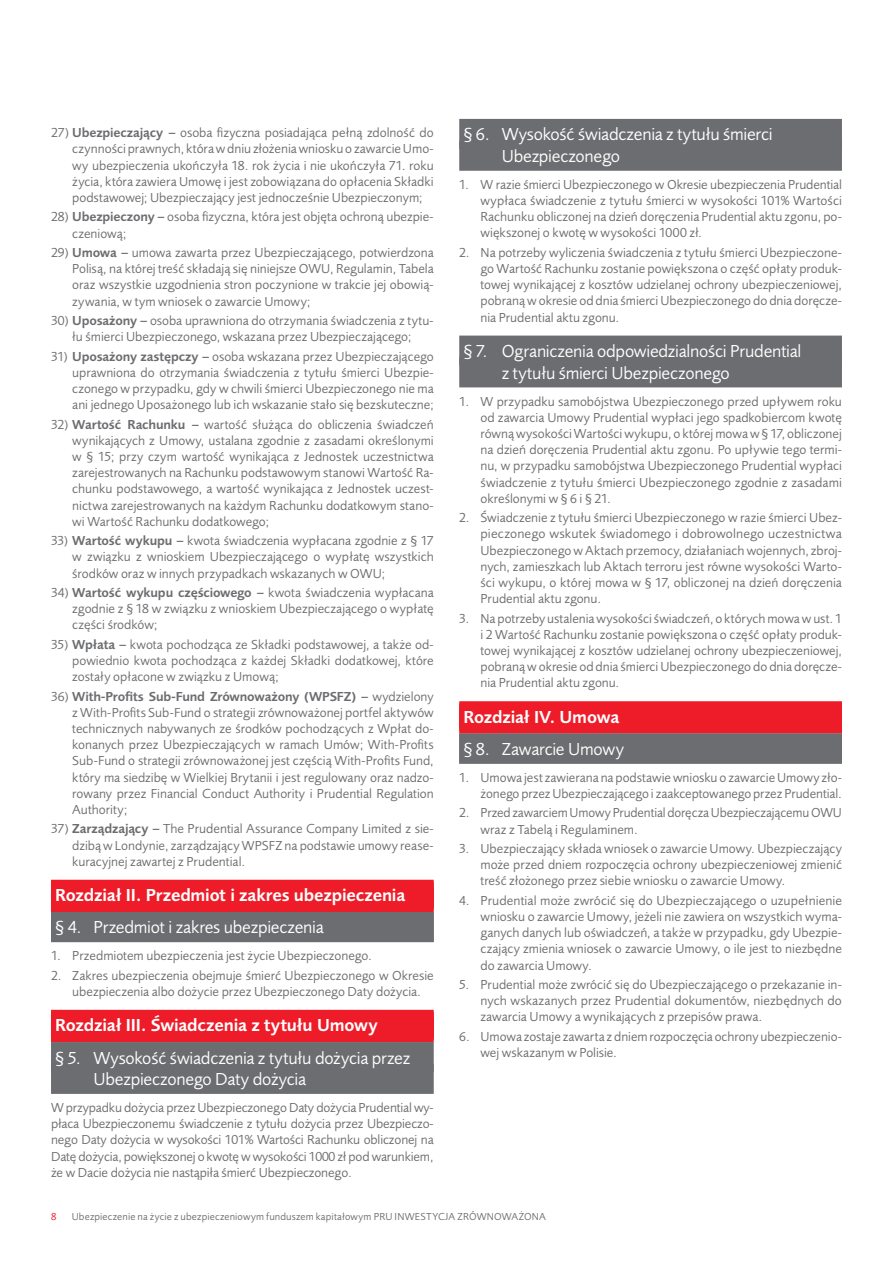
<style>
.page{position:relative;width:893px;height:1263px;background:#fff}
.page>*{position:absolute;margin:0;border:0;box-sizing:border-box;transform-origin:0 0}
.t1{font:18px/21.6px "Pru Sans OT2";letter-spacing:-.01em;color:#fff}
.Rozdział_czerwony{font:600 18px "Pru Sans OT2";letter-spacing:-.01em;color:#fff}
.tekst{font:13.5px/16.2px "Pru Sans OT2";color:#6c6d70;text-align:justify}
.t2{font:10.5px "Pru Sans OT2";letter-spacing:.015em;color:#6c6d70}
.t3{font:10.5px "Pru Sans OT2";color:#ee1c28}
.s1{font-weight:600}
</style>
<div class="page">
<div style="left:51px;top:880px;width:383px;height:30px;background:#ee1c28"></div>
<div style="left:51px;top:882px;width:383px;height:30px;background:#ee1c28"></div>
<div style="left:51px;top:912px;width:383px;height:30px;background:#6c6d70"></div>
<div style="left:51px;top:1010px;width:383px;height:30px;background:#ee1c28"></div>
<div style="left:51px;top:1012px;width:383px;height:30px;background:#ee1c28"></div>
<div style="left:51px;top:1042px;width:383px;height:30px;background:#6c6d70"></div>
<div style="left:51px;top:1064px;width:383px;height:30px;background:#6c6d70"></div>
<div style="left:459px;top:119px;width:383px;height:30px;background:#6c6d70"></div>
<div style="left:459px;top:141px;width:383px;height:30px;background:#6c6d70"></div>
<div style="left:459px;top:336px;width:383px;height:30px;background:#6c6d70"></div>
<div style="left:459px;top:357px;width:383px;height:30px;background:#6c6d70"></div>
<div style="left:459px;top:701px;width:383px;height:30px;background:#ee1c28"></div>
<div style="left:459px;top:704px;width:383px;height:30px;background:#ee1c28"></div>
<div style="left:459px;top:733px;width:383px;height:30px;background:#9a6e72"></div>
<div style="left:459px;top:734px;width:383px;height:30px;background:#6c6d70"></div>
<p class="tekst" style="left:72px;top:125px;width:363px;text-indent:-21px">27) <span class="s1">Ubezpieczający –</span> osoba fizyczna posiadająca pełną zdolność do czynności prawnych, która w dniu złożenia wniosku o zawarcie Umo&shy;wy ubezpieczenia ukończyła 18. rok życia i nie ukończyła 71. roku życia, która zawiera Umowę i jest zobowiązana do opłacenia Składki podstawowej; Ubezpieczający jest jednocześnie Ubezpieczonym;</p>
<p class="tekst" style="left:72px;top:209px;width:363px;text-indent:-21px">28) <span class="s1">Ubezpieczony –</span> osoba fizyczna, która jest objęta ochroną ubezpie&shy;czeniową;</p>
<p class="tekst" style="left:72px;top:244px;width:363px;text-indent:-21px">29) <span class="s1">Umowa –</span> umowa zawarta przez Ubezpieczającego, potwierdzona Polisą, na której treść składają się niniejsze OWU, Regulamin, Tabela oraz wszystkie uzgodnienia stron poczynione w trakcie jej obowią&shy;zywania, w tym wniosek o zawarcie Umowy;</p>
<p class="tekst" style="left:51px;top:312px;width:384px;text-align:center">30) <span class="s1">Uposażony –</span> osoba uprawniona do otrzymania świadczenia z tytu&shy;łu śmierci Ubezpieczonego, wskazana przez Ubezpieczającego;</p>
<p class="tekst" style="left:72px;top:348px;width:363px;text-indent:-21px">31) <span class="s1">Uposażony zastępczy –</span> osoba wskazana przez Ubezpieczającego uprawniona do otrzymania świadczenia z tytułu śmierci Ubezpie&shy;czonego w przypadku, gdy w chwili śmierci Ubezpieczonego nie ma ani jednego Uposażonego lub ich wskazanie stało się bezskuteczne;</p>
<p class="tekst" style="left:72px;top:416px;width:363px;text-indent:-21px">32) <span class="s1">Wartość Rachunku –</span> wartość służąca do obliczenia świadczeń wynikających z Umowy, ustalana zgodnie z zasadami określonymi w § 15; przy czym wartość wynikająca z Jednostek uczestnictwa zarejestrowanych na Rachunku podstawowym stanowi Wartość Ra&shy;chunku podstawowego, a wartość wynikająca z Jednostek uczest&shy;nictwa zarejestrowanych na każdym Rachunku dodatkowym stano&shy;wi Wartość Rachunku dodatkowego;</p>
<p class="tekst" style="left:72px;top:532px;width:363px;text-indent:-21px">33) <span class="s1">Wartość wykupu –</span> kwota świadczenia wypłacana zgodnie z § 17 w związku z wnioskiem Ubezpieczającego o wypłatę wszystkich środków oraz w innych przypadkach wskazanych w OWU;</p>
<p class="tekst" style="left:72px;top:584px;width:363px;text-indent:-21px">34) <span class="s1">Wartość wykupu częściowego –</span> kwota świadczenia wypłacana zgodnie z § 18 w związku z wnioskiem Ubezpieczającego o wypłatę części środków;</p>
<p class="tekst" style="left:72px;top:636px;width:363px;text-indent:-21px">35) <span class="s1">Wpłata –</span> kwota pochodząca ze Składki podstawowej, a także od&shy;powiednio kwota pochodząca z każdej Składki dodatkowej, które zostały opłacone w związku z Umową;</p>
<p class="tekst" style="left:72px;top:688px;width:363px;text-indent:-21px">36) <span class="s1">With-Profits Sub-Fund Zrównoważony (WPSFZ) –</span> wydzielony z With-Profits Sub-Fund o strategii zrównoważonej portfel aktywów technicznych nabywanych ze środków pochodzących z Wpłat do&shy;konanych przez Ubezpieczających w ramach Umów; With-Profits Sub-Fund o strategii zrównoważonej jest częścią With-Profits Fund, który ma siedzibę w Wielkiej Brytanii i jest regulowany oraz nadzo&shy;rowany przez Financial Conduct Authority i Prudential Regulation Authority;</p>
<p class="tekst" style="left:72px;top:821px;width:363px;text-indent:-21px">37) <span class="s1">Zarządzający –</span> The Prudential Assurance Company Limited z sie&shy;dzibą w Londynie, zarządzający WPSFZ na podstawie umowy rease&shy;kuracyjnej zawartej z Prudential.</p>
<p class="Rozdział_czerwony" style="left:55px;top:885px;width:352px">Rozdział II. Przedmiot i zakres ubezpieczenia</p>
<p class="t1" style="left:55px;top:916px;width:270px">§ 4. Przedmiot i zakres ubezpieczenia</p>
<p class="tekst" style="left:51px;top:948px;width:320px">1. Przedmiotem ubezpieczenia jest życie Ubezpieczonego.</p>
<p class="tekst" style="left:51px;top:967px;width:384px;text-align:center">2. Zakres ubezpieczenia obejmuje śmierć Ubezpieczonego w Okresie ubezpieczenia albo dożycie przez Ubezpieczonego Daty dożycia.</p>
<p class="Rozdział_czerwony" style="left:55px;top:1015px;width:324px">Rozdział III. Świadczenia z tytułu Umowy</p>
<p class="t1" style="left:94px;top:1047px;width:318px;text-indent:-38px">§ 5. Wysokość świadczenia z tytułu dożycia przez<br>Ubezpieczonego Daty dożycia</p>
<p class="tekst" style="left:51px;top:1099px;width:384px">W przypadku dożycia przez Ubezpieczonego Daty dożycia Prudential wy&shy;płaca Ubezpieczonemu świadczenie z tytułu dożycia przez Ubezpieczo&shy;nego Daty dożycia w wysokości 101% Wartości Rachunku obliczonej na Datę dożycia, powiększonej o kwotę w wysokości 1000 zł pod warunkiem, że w Dacie dożycia nie nastąpiła śmierć Ubezpieczonego.</p>
<p class="t1" style="left:502px;top:124px;width:272px;text-indent:-38px">§ 6. Wysokość świadczenia z tytułu śmierci<br>Ubezpieczonego</p>
<p class="tekst" style="left:480px;top:176px;width:363px;text-indent:-21px">1. W razie śmierci Ubezpieczonego w Okresie ubezpieczenia Prudential wypłaca świadczenie z tytułu śmierci w wysokości 101% Wartości Rachunku obliczonej na dzień doręczenia Prudential aktu zgonu, po&shy;większonej o kwotę w wysokości 1000 zł.</p>
<p class="tekst" style="left:480px;top:244px;width:363px;text-indent:-21px">2. Na potrzeby wyliczenia świadczenia z tytułu śmierci Ubezpieczone&shy;go Wartość Rachunku zostanie powiększona o część opłaty produk&shy;towej wynikającej z kosztów udzielanej ochrony ubezpieczeniowej, pobraną w okresie od dnia śmierci Ubezpieczonego do dnia doręcze&shy;nia Prudential aktu zgonu.</p>
<p class="t1" style="left:502px;top:340px;width:301px;text-indent:-38px">§ 7. Ograniczenia odpowiedzialności Prudential z tytułu śmierci Ubezpieczonego</p>
<p class="tekst" style="left:480px;top:393px;width:363px;text-indent:-21px">1. W przypadku samobójstwa Ubezpieczonego przed upływem roku od zawarcia Umowy Prudential wypłaci jego spadkobiercom kwotę równą wysokości Wartości wykupu, o której mowa w § 17, obliczonej na dzień doręczenia Prudential aktu zgonu. Po upływie tego termi&shy;nu, w przypadku samobójstwa Ubezpieczonego Prudential wypłaci świadczenie z tytułu śmierci Ubezpieczonego zgodnie z zasadami określonymi w § 6 i § 21.</p>
<p class="tekst" style="left:480px;top:509px;width:363px;text-indent:-21px">2. Świadczenie z tytułu śmierci Ubezpieczonego w razie śmierci Ubez&shy;pieczonego wskutek świadomego i dobrowolnego uczestnictwa Ubezpieczonego w Aktach przemocy, działaniach wojennych, zbroj&shy;nych, zamieszkach lub Aktach terroru jest równe wysokości Warto&shy;ści wykupu, o której mowa w § 17, obliczonej na dzień doręczenia Prudential aktu zgonu.</p>
<p class="tekst" style="left:480px;top:610px;width:363px;text-indent:-21px">3. Na potrzeby ustalenia wysokości świadczeń, o których mowa w ust. 1 i 2 Wartość Rachunku zostanie powiększona o część opłaty produk&shy;towej wynikającej z kosztów udzielanej ochrony ubezpieczeniowej, pobraną w okresie od dnia śmierci Ubezpieczonego do dnia doręcze&shy;nia Prudential aktu zgonu.</p>
<p class="Rozdział_czerwony" style="left:463px;top:706px;width:157px">Rozdział IV. Umowa</p>
<p class="t1" style="left:463px;top:738px;width:162px">§ 8. Zawarcie Umowy</p>
<p class="tekst" style="left:459px;top:769px;width:384px;text-align:right">1. Umowa jest zawierana na podstawie wniosku o zawarcie Umowy zło&shy;żonego przez Ubezpieczającego i zaakceptowanego przez Prudential.</p>
<p class="tekst" style="left:480px;top:805px;width:363px;text-indent:-21px">2. Przed zawarciem Umowy Prudential doręcza Ubezpieczającemu OWU wraz z Tabelą i Regulaminem.</p>
<p class="tekst" style="left:480px;top:840px;width:363px;text-indent:-21px">3. Ubezpieczający składa wniosek o zawarcie Umowy. Ubezpieczający może przed dniem rozpoczęcia ochrony ubezpieczeniowej zmienić treść złożonego przez siebie wniosku o zawarcie Umowy.</p>
<p class="tekst" style="left:480px;top:892px;width:363px;text-indent:-21px">4. Prudential może zwrócić się do Ubezpieczającego o uzupełnienie wniosku o zawarcie Umowy, jeżeli nie zawiera on wszystkich wyma&shy;ganych danych lub oświadczeń, a także w przypadku, gdy Ubezpie&shy;czający zmienia wniosek o zawarcie Umowy, o ile jest to niezbędne do zawarcia Umowy.</p>
<p class="tekst" style="left:480px;top:976px;width:363px;text-indent:-21px">5. Prudential może zwrócić się do Ubezpieczającego o przekazanie in&shy;nych wskazanych przez Prudential dokumentów, niezbędnych do zawarcia Umowy a wynikających z przepisów prawa.</p>
<p class="tekst" style="left:480px;top:1028px;width:363px;text-indent:-21px">6. Umowa zostaje zawarta z dniem rozpoczęcia ochrony ubezpieczenio&shy;wej wskazanym w Polisie.</p>
<p class="t3" style="left:51px;top:1211px;width:7px">8</p>
<p class="t2" style="left:72px;top:1211px;width:476px">Ubezpieczenie na życie z ubezpieczeniowym funduszem kapitałowym PRU INWESTYCJA ZRÓWNOWAŻONA</p>
</div>
